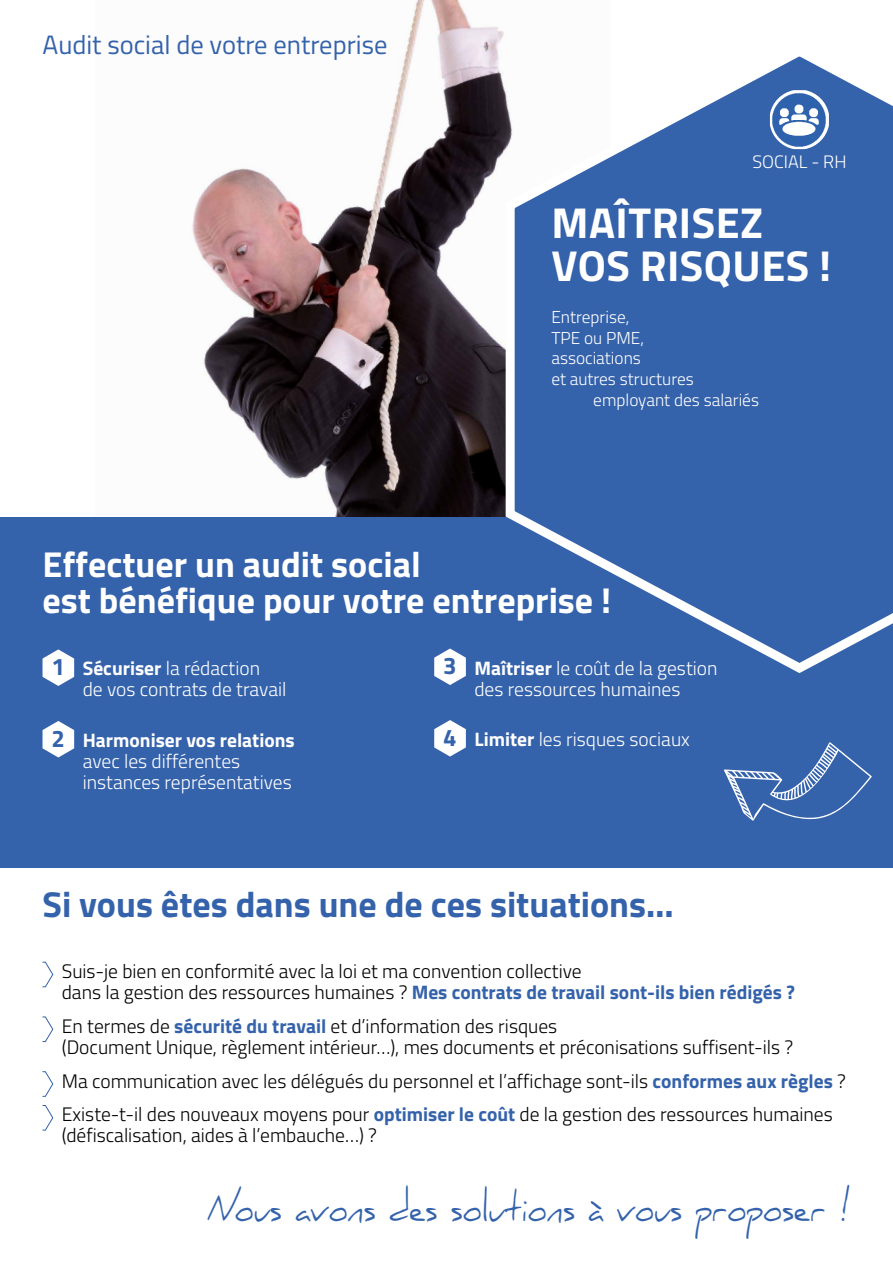
<style>
.page{position:relative;width:893px;height:1263px;background:#fff}
.page>*{position:absolute;margin:0;border:0;box-sizing:border-box;transform-origin:0 0}
.t1{font:700 43.35px/43.3px "Titillium";letter-spacing:.01em;color:#fff}
.t2{font:39.3px "Daniel";color:#3462ab;scale:.8 1}
.t3{font:700 36px/36px "Titillium";color:#fff}
.t4{font:700 36px "Titillium";color:#3462ab}
.t5{font:26.55px "Titillium";color:#3462ab}
.t6{font:300 19.5px/21px "Titillium";color:#000}
.t7{font:300 19.5px/21px "Titillium";color:#fff}
.t8{font:300 18px "Titillium";color:#fff}
.t9{font:300 17.25px "Titillium";color:#fff}
.s1{font-weight:700;font-size:24px;color:#3462ab}
.s2{font-weight:700}
.s3{font-weight:700;color:#3462ab}
</style>
<div class="page">
<img style="left:192px;top:0;width:312px;height:517px">
<div style="left:0;top:517px;width:893px;height:350px;background:#3462ab"></div>
<svg style="left:43px;top:649px;width:31px;height:37px"></svg>
<svg style="left:43px;top:721px;width:31px;height:36px"></svg>
<svg style="left:434px;top:648px;width:32px;height:37px"></svg>
<svg style="left:434px;top:720px;width:32px;height:36px"></svg>
<svg style="left:724px;top:742px;width:148px;height:79px"></svg>
<svg style="left:501px;top:41px;width:392px;height:632px"></svg>
<div style="left:551px;top:205px;width:333px;height:293px;background:#3462ab"></div>
<svg style="left:42px;top:961px;width:12px;height:26px"></svg>
<svg style="left:42px;top:1016px;width:12px;height:26px"></svg>
<svg style="left:42px;top:1071px;width:12px;height:26px"></svg>
<svg style="left:42px;top:1105px;width:12px;height:26px"></svg>
<img style="left:770px;top:90px;width:59px;height:59px">
<h3 class="t5" style="left:43px;top:25px;width:346px">Audit social de votre entreprise</h3>
<p class="t8" style="left:752px;top:148px;width:96px">SOCIAL - RH</p>
<h1 class="t1" style="left:552px;top:199px;width:281px">MAÎTRISEZ<br>VOS RISQUES !</h1>
<p class="t9" style="left:551px;top:304px;width:80px">Entreprise,</p>
<p class="t9" style="left:551px;top:325px;width:94px">TPE ou PME,</p>
<p class="t9" style="left:551px;top:346px;width:91px">associations</p>
<p class="t9" style="left:551px;top:367px;width:144px">et autres structures</p>
<p class="t9" style="left:593px;top:387px;width:167px">employant des salariés</p>
<h3 class="t3" style="left:43px;top:544px;width:570px">Effectuer un audit social<br>est bénéfique pour votre entreprise !</h3>
<p class="t7" style="left:83px;top:657px;width:205px;text-indent:-31px"><span class="s1">1</span> <span class="s2">Sécuriser</span> la rédaction<br>de vos contrats de travail</p>
<p class="t7" style="left:83px;top:729px;width:214px;text-indent:-31px"><span class="s1">2</span> <span class="s2">Harmoniser vos relations </span>avec les différentes instances représentatives</p>
<p class="t7" style="left:443px;top:656px;width:276px;text-align:center"><span class="s1">3</span> <span class="s2">Maîtriser</span> le coût de la gestion des ressources humaines</p>
<p class="t7" style="left:443px;top:728px;width:248px"><span class="s1">4</span> <span class="s2">Limiter</span> les risques sociaux</p>
<h3 class="t4" style="left:43px;top:877px;width:633px">Si vous êtes dans une de ces situations…</h3>
<p class="t6" style="left:62px;top:960px;width:735px">Suis-je bien en conformité avec la loi et ma convention collective<br>dans la gestion des ressources humaines ? <span class="s3">Mes contrats de travail sont-ils bien rédigés ?</span></p>
<p class="t6" style="left:62px;top:1015px;width:733px">En termes de <span class="s3">sécurité du travail</span> et d’information des risques<br>(Document Unique, règlement intérieur…), mes documents et préconisations suffisent-ils ?</p>
<p class="t6" style="left:62px;top:1063px;width:786px;line-height:33.8px">Ma communication avec les délégués du personnel et l’affichage sont-ils <span class="s3">conformes aux règles</span> ?<br>Existe-t-il des nouveaux moyens pour <span class="s3">optimiser le coût</span> de la gestion des ressources humaines</p>
<p class="t6" style="left:62px;top:1124px;width:317px">(défiscalisation, aides à l’embauche…) ?</p>
<h2 class="t2" style="left:207px;top:1184px;width:806px">Nous avons des solutions à vous proposer !</h2>
</div>
